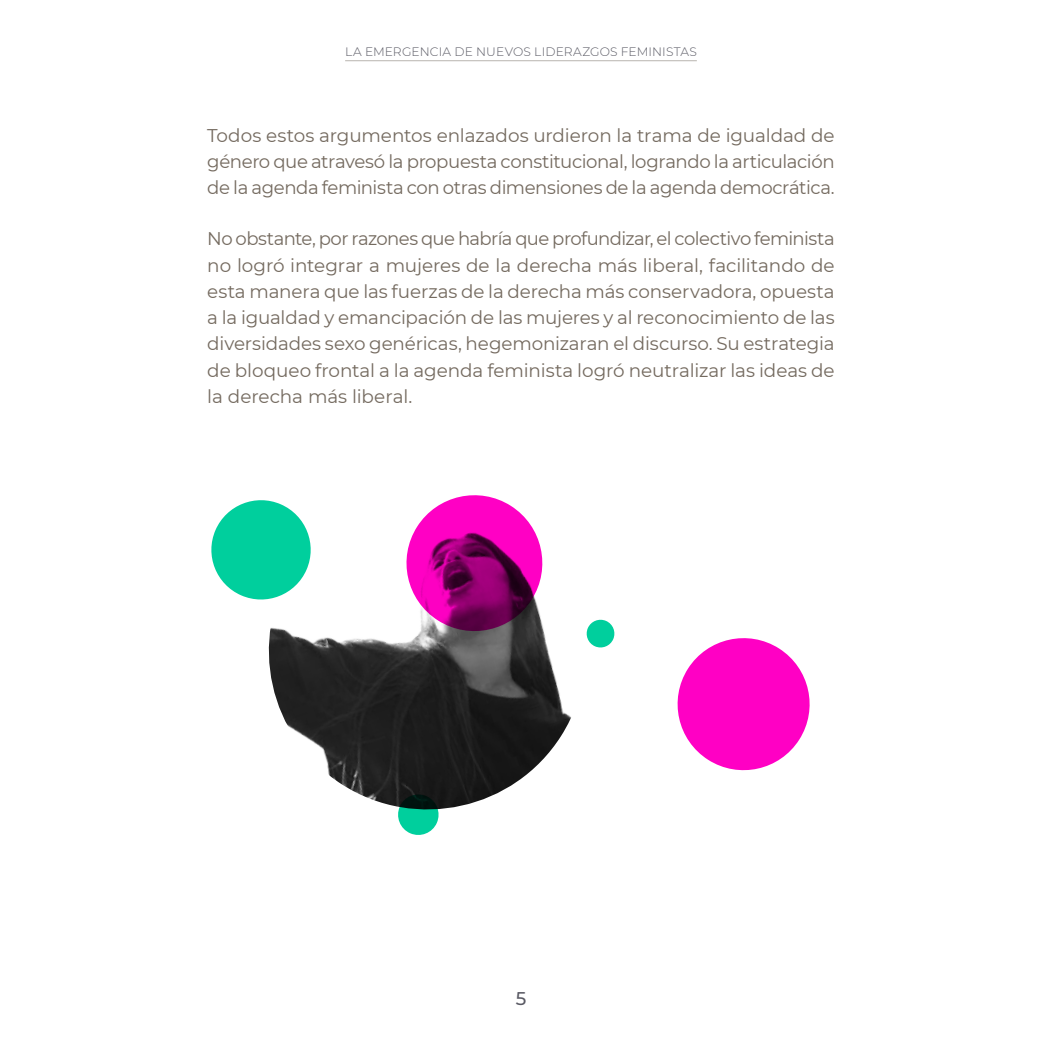
<style>
.page{position:relative;width:1042px;height:1042px;background:#fff}
.page>*{position:absolute;margin:0;border:0;box-sizing:border-box;transform-origin:0 0}
.t1{font:18.38px/26.2px "Montserrat";letter-spacing:-.015em;color:#746a5f;text-align:justify}
.t2{font:500 18.38px "Montserrat";color:#5a5a64}
.t3{font:300 12.25px "Montserrat";letter-spacing:.005em;color:#5a5a64}
</style>
<div class="page">
<hr style="left:345px;top:60px;width:352px;height:1px;background:#b9b5af">
<img style="left:268px;top:628px;width:303px;height:181px">
<svg style="left:397px;top:495px;width:155px;height:145px"></svg>
<svg style="left:677px;top:638px;width:133px;height:133px"></svg>
<svg style="left:211px;top:500px;width:100px;height:100px"></svg>
<svg style="left:395px;top:792px;width:46px;height:43px"></svg>
<svg style="left:586px;top:619px;width:29px;height:29px"></svg>
<p class="t3" style="left:345px;top:43px;width:353px">LA EMERGENCIA DE NUEVOS LIDERAZGOS FEMINISTAS</p>
<p class="t1" style="left:207px;top:122px;width:629px">Todos estos argumentos enlazados urdieron la trama de igualdad de género que atravesó la propuesta constitucional, logrando la articulación de la agenda feminista con otras dimensiones de la agenda democrática.</p>
<p class="t1" style="left:207px;top:225px;width:629px">No obstante, por razones que habría que profundizar, el colectivo feminista no logró integrar a mujeres de la derecha más liberal, facilitando de esta manera que las fuerzas de la derecha más conservadora, opuesta a la igualdad y emancipación de las mujeres y al reconocimiento de las diversidades sexo genéricas, hegemonizaran el discurso. Su estrategia de bloqueo frontal a la agenda feminista logró neutralizar las ideas de la derecha más liberal.</p>
<p class="t2" style="left:516px;top:986px;width:12px">5</p>
</div>
